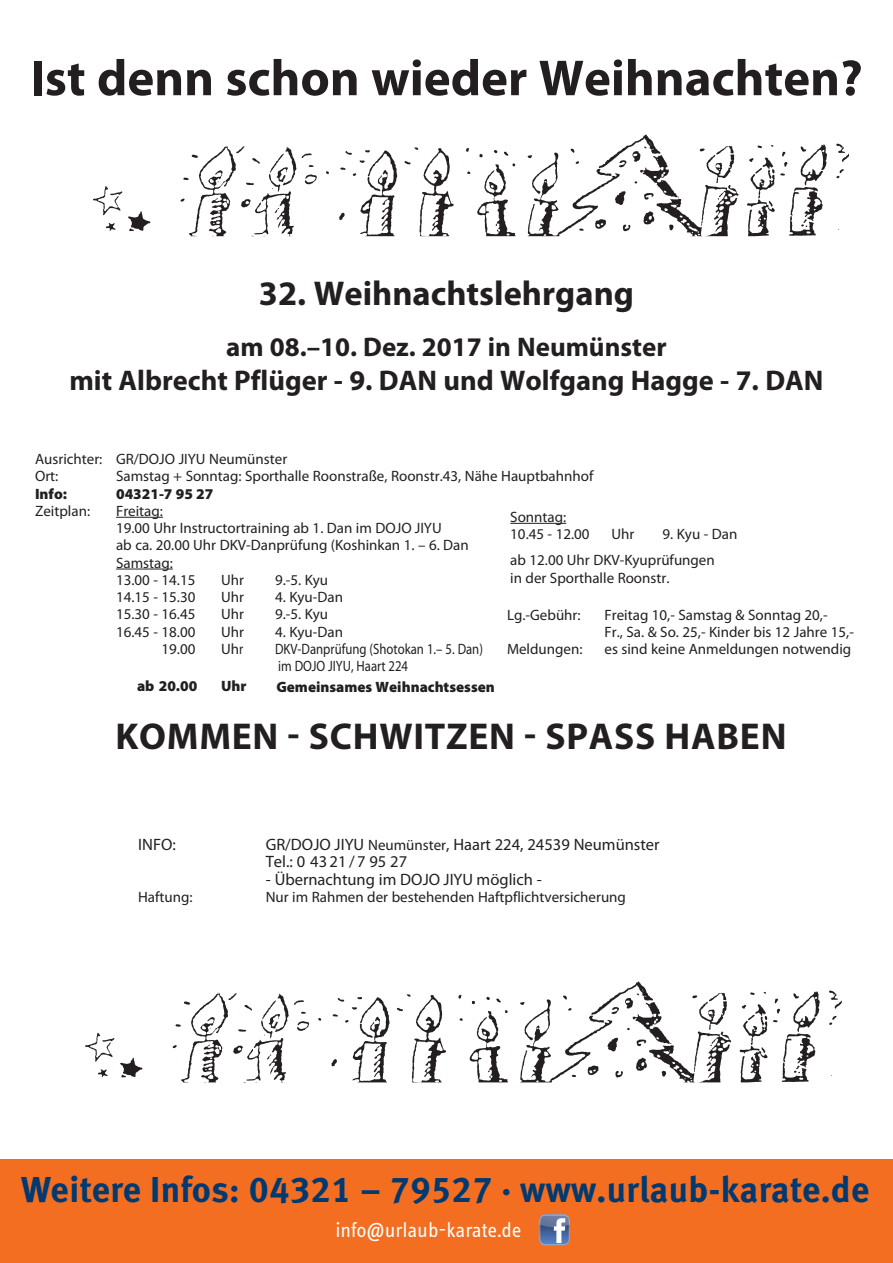
<style>
.page{position:relative;width:893px;height:1263px;background:#fff}
.page>*{position:absolute;margin:0;border:0;box-sizing:border-box;transform-origin:0 0}
.t1{font:700 51px "Myriad Pro";color:#231f20}
.t2{font:700 37.5px "Myriad Pro";letter-spacing:.02em;color:#231f20}
.t3{font:700 36px "Seat Meta";letter-spacing:.015em;color:#013a71}
.t4{font:700 34.5px "Myriad Pro";color:#231f20}
.t5{font:700 28.5px "Myriad Pro";color:#231f20}
.t6{font:700 27px "Myriad Pro";color:#231f20}
.t7{font:21px "Info Text OT";letter-spacing:-.005em;color:#fff}
.t8{font:16.5px/17.2px "Myriad Pro";color:#231f20}
.t9{font:15px/17.2px "Myriad Pro";color:#231f20}
.t10{font:900 15px "Myriad Pro";color:#231f20}
.t11{font:15px/17.2px "Myriad Pro";color:#231f20;scale:.85 1}
.s1{font-size:15px}
</style>
<div class="page">
<div style="left:0;top:1160px;width:893px;height:103px;background:#f36e21"></div>
<hr style="left:116px;top:517px;width:47px;height:1px;background:#231f20">
<hr style="left:116px;top:569px;width:57px;height:1px;background:#231f20">
<hr style="left:510px;top:523px;width:56px;height:1px;background:#231f20">
<img style="left:539px;top:1214px;width:31px;height:31px">
<img style="left:93px;top:134px;width:757px;height:103px">
<img style="left:85px;top:981px;width:757px;height:102px">
<h1 class="t1" style="left:30px;top:49px;width:834px">Ist denn schon wieder Weihnachten?</h1>
<h3 class="t4" style="left:259px;top:274px;width:377px">32. Weihnachtslehrgang</h3>
<h3 class="t6" style="left:226px;top:332px;width:442px">am 08.–10. Dez. 2017 in Neumünster</h3>
<h3 class="t5" style="left:69px;top:365px;width:756px">mit Albrecht Pflüger - 9. DAN und Wolfgang Hagge - 7. DAN</h3>
<p class="t9" style="left:35px;top:450px;width:254px">Ausrichter: GR/DOJO JIYU Neumünster<br>Ort:</p>
<p class="t9" style="left:116px;top:467px;width:479px">Samstag + Sonntag: Sporthalle Roonstraße, Roonstr.43, Nähe Hauptbahnhof</p>
<p class="t10" style="left:35px;top:485px;width:34px">Info:</p>
<p class="t10" style="left:116px;top:485px;width:99px">04321-7 95 27</p>
<p class="t9" style="left:35px;top:502px;width:57px">Zeitplan:</p>
<p class="t9" style="left:116px;top:502px;width:354px">Freitag:<br>19.00 Uhr Instructortraining ab 1. Dan im DOJO JIYU<br>ab ca. 20.00 Uhr DKV-Danprüfung (Koshinkan 1. – 6. Dan<br>Samstag:<br>13.00 - 14.15</p>
<p class="t9" style="left:510px;top:508px;width:81px">Sonntag:<br>10.45 - 12.00</p>
<p class="t9" style="left:612px;top:525px;width:24px">Uhr</p>
<p class="t9" style="left:510px;top:521px;width:229px;line-height:26.2px;text-indent:152px">9. Kyu - Dan ab 12.00 Uhr DKV-Kyuprüfungen</p>
<p class="t9" style="left:510px;top:569px;width:161px">in der Sporthalle Roonstr.</p>
<p class="t9" style="left:507px;top:606px;width:75px">Lg.-Gebühr:</p>
<p class="t9" style="left:605px;top:606px;width:251px">Freitag 10,- Samstag &amp; Sonntag 20,-<br>Fr., Sa. &amp; So. 25,- Kinder bis 12 Jahre 15,-</p>
<p class="t9" style="left:507px;top:640px;width:77px">Meldungen:</p>
<p class="t9" style="left:605px;top:640px;width:248px">es sind keine Anmeldungen notwendig</p>
<p class="t9" style="left:221px;top:571px;width:24px">Uhr</p>
<p class="t9" style="left:275px;top:571px;width:55px">9.-5. Kyu</p>
<p class="t9" style="left:116px;top:588px;width:81px">14.15 - 15.30</p>
<p class="t9" style="left:221px;top:588px;width:24px">Uhr</p>
<p class="t9" style="left:275px;top:588px;width:69px">4. Kyu-Dan</p>
<p class="t9" style="left:116px;top:605px;width:81px">15.30 - 16.45</p>
<p class="t9" style="left:221px;top:605px;width:24px">Uhr</p>
<p class="t9" style="left:275px;top:605px;width:55px">9.-5. Kyu</p>
<p class="t9" style="left:116px;top:623px;width:81px">16.45 - 18.00</p>
<p class="t9" style="left:221px;top:623px;width:24px">Uhr</p>
<p class="t9" style="left:275px;top:623px;width:69px">4. Kyu-Dan</p>
<p class="t9" style="left:162px;top:640px;width:35px">19.00</p>
<p class="t9" style="left:221px;top:640px;width:24px">Uhr</p>
<p class="t11" style="left:275px;top:640px;width:246px">DKV-Danprüfung (Shotokan 1.– 5. Dan) im DOJO JIYU, Haart 224</p>
<p class="t10" style="left:137px;top:678px;width:62px">ab 20.00</p>
<p class="t10" style="left:221px;top:678px;width:27px">Uhr</p>
<h2 class="t2" style="left:115px;top:715px;width:673px">KOMMEN SCHWITZEN SPASS HABEN</h2>
<p class="t10" style="left:276px;top:678px;width:220px">Gemeinsames Weihnachtsessen</p>
<p class="t8" style="left:138px;top:836px;width:39px">INFO:</p>
<p class="t8" style="left:266px;top:836px;width:395px">GR/DOJO JIYU <span class="s1">Neumünster</span>, Haart 224, 24539 Neumünster<br>Tel.: 0 43 21/ 7 95 27</p>
<p class="t8" style="left:266px;top:870px;width:278px">- Übernachtung im DOJO JIYU möglich -</p>
<p class="t9" style="left:138px;top:888px;width:56px">Haftung:</p>
<p class="t9" style="left:266px;top:888px;width:362px">Nur im Rahmen der bestehenden Haftpflichtversicherung</p>
<h3 class="t3" style="left:21px;top:1168px;width:850px">Weitere Infos: 04321 – 79527 · www.urlaub-karate.de</h3>
<h3 class="t7" style="left:335px;top:1217px;width:188px">info@urlaub-karate.de</h3>
</div>
